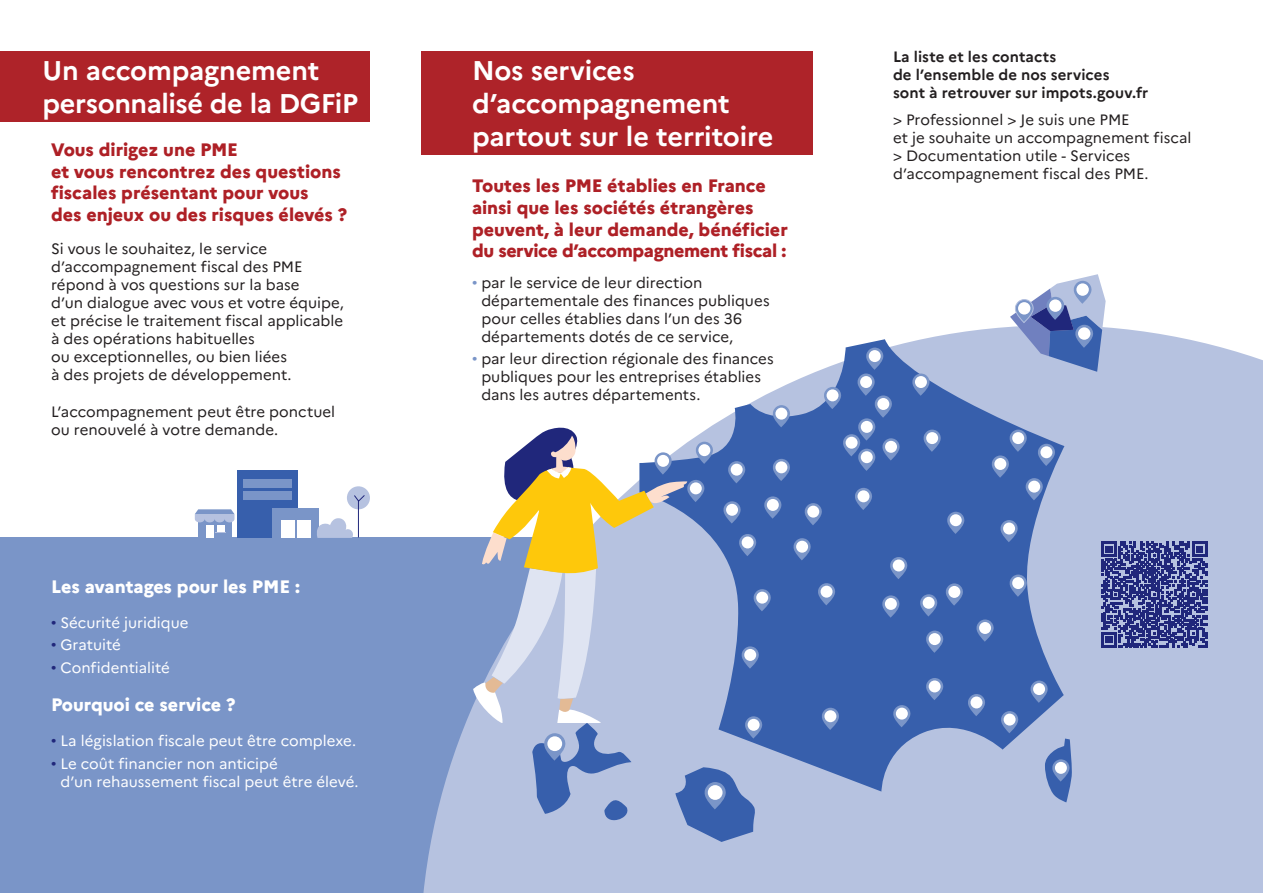
<style>
.page{position:relative;width:1263px;height:893px;background:#fff}
.page>*{position:absolute;margin:0;border:0;box-sizing:border-box;transform-origin:0 0}
.t1{font:700 27px/33px "Marianne";letter-spacing:-.01em;color:#fff}
.t2{font:800 18px/21.6px "Marianne";color:#ae2026}
.t3{font:800 18px "Marianne";color:#fff}
.t4{font:15px/18px "Marianne";color:#231f20}
.t5{font:15px/18px "Marianne";color:#fff}
.t6{font:700 15px/18px "Marianne";letter-spacing:.005em;color:#231f20}
.s1{color:#7a95c8}
.s2{color:#20277b}
</style>
<div class="page">
<div style="left:0;top:538px;width:571px;height:355px;background:#7a95c8"></div>
<svg style="left:420px;top:343px;width:843px;height:550px;fill:#b6c2e0"></svg>
<div style="left:0;top:51px;width:370px;height:70px;background:#ae2329"></div>
<div style="left:421px;top:51px;width:391px;height:103px;background:#ae2329"></div>
<div style="left:237px;top:470px;width:61px;height:68px;background:#375fac"></div>
<div style="left:243px;top:479px;width:49px;height:8px;background:#7a95c8"></div>
<div style="left:243px;top:491px;width:49px;height:9px;background:#7a95c8"></div>
<div style="left:272px;top:509px;width:47px;height:29px;background:#7a95c8"></div>
<div style="left:281px;top:521px;width:14px;height:17px;background:#fff"></div>
<div style="left:297px;top:521px;width:13px;height:17px;background:#fff"></div>
<div style="left:198px;top:518px;width:33px;height:20px;background:#7a95c8"></div>
<div style="left:206px;top:525px;width:7px;height:13px;background:#fff"></div>
<div style="left:217px;top:525px;width:7px;height:7px;background:#fff"></div>
<svg style="left:195px;top:509px;width:39px;height:13px"></svg>
<div style="left:347px;top:486px;width:23px;height:23px;background:#b6c2e0;border-radius:50%"></div>
<svg style="left:314px;top:495px;width:51px;height:43px"></svg>
<svg style="left:473px;top:274px;width:734px;height:568px"></svg>
<h1 class="t1" style="left:43px;top:51px;width:317px">Un accompagnement personnalisé de la DGFiP</h1>
<h1 class="t1" style="left:472px;top:51px;width:303px">Nos services d’accompagnement partout sur le territoire</h1>
<p class="t2" style="left:51px;top:137px;width:298px">Vous dirigez une PME<br>et vous rencontrez des questions fiscales présentant pour vous<br>des enjeux ou des risques élevés ?</p>
<p class="t4" style="left:51px;top:238px;width:294px">Si vous le souhaitez, le service d’accompagnement fiscal des PME répond à vos questions sur la base<br>d’un dialogue avec vous et votre équipe, et précise le traitement fiscal applicable à des opérations habituelles<br>ou exceptionnelles, ou bien liées<br>à des projets de développement.</p>
<p class="t4" style="left:51px;top:402px;width:286px">L’accompagnement peut être ponctuel ou renouvelé à votre demande.</p>
<p class="t2" style="left:472px;top:174px;width:317px">Toutes les PME établies en France ainsi que les sociétés étrangères peuvent, à leur demande, bénéficier du service d’accompagnement fiscal :</p>
<p class="t4" style="left:481px;top:272px;width:290px;text-indent:-9px"><span class="s1">•</span> par le service de leur direction départementale des finances publiques pour celles établies dans l’un des 36 départements dotés de ce service,</p>
<p class="t4" style="left:481px;top:349px;width:294px;text-indent:-9px"><span class="s1">•</span> par leur direction régionale des finances publiques pour les entreprises établies dans les autres départements.</p>
<p class="t3" style="left:51px;top:573px;width:250px">Les avantages pour les PME :</p>
<p class="t5" style="left:51px;top:613px;width:139px"><span class="s2">•</span> Sécurité juridique</p>
<p class="t5" style="left:51px;top:635px;width:72px"><span class="s2">•</span> Gratuité</p>
<p class="t5" style="left:51px;top:657px;width:120px"><span class="s2">•</span> Confidentialité</p>
<p class="t3" style="left:51px;top:691px;width:186px">Pourquoi ce service ?</p>
<p class="t5" style="left:51px;top:731px;width:307px"><span class="s2">•</span> La législation fiscale peut être complexe.</p>
<p class="t5" style="left:60px;top:753px;width:300px;text-indent:-9px"><span class="s2">•</span> Le coût financier non anticipé<br>d’un rehaussement fiscal peut être élevé.</p>
<p class="t6" style="left:893px;top:47px;width:257px">La liste et les contacts<br>de l’ensemble de nos services<br>sont à retrouver sur impots.gouv.fr</p>
<p class="t4" style="left:893px;top:109px;width:300px">&gt; Professionnel &gt; Je suis une PME<br>et je souhaite un accompagnement fiscal &gt; Documentation utile - Services d’accompagnement fiscal des PME.</p>
</div>
